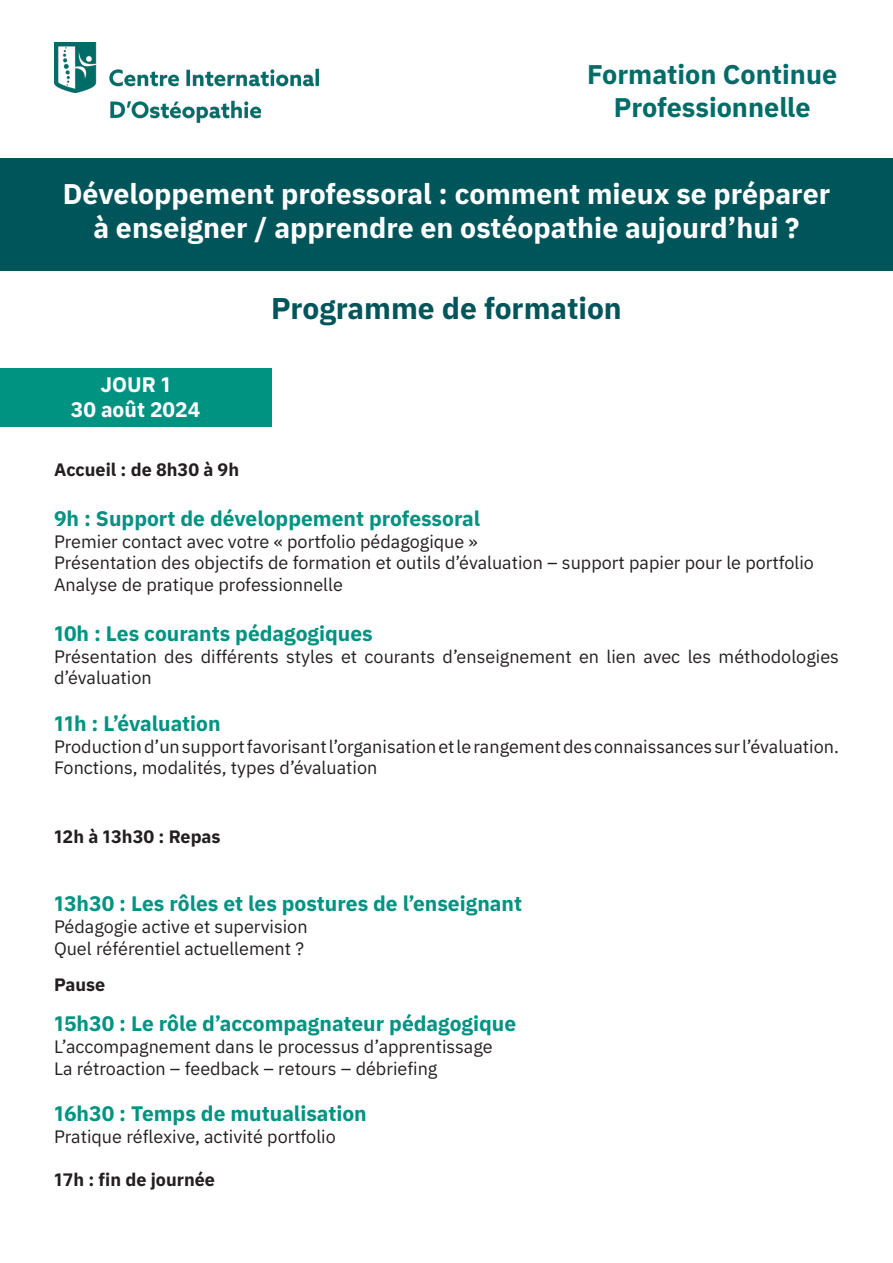
<style>
.page{position:relative;width:893px;height:1263px;background:#fff}
.page>*{position:absolute;margin:0;border:0;box-sizing:border-box;transform-origin:0 0}
.t1{font:700 30px "Plexus Sans";color:#00555a}
.t2{font:700 28.5px/34.2px "Plexus Sans";color:#fff;text-align:center}
.t3{font:700 27px "Plexus Sans";color:#006c68}
.t4{font:700 21px "Plexus Sans";color:#009382}
.t5{font:700 21px "Plexus Sans";color:#fff}
.t6{font:18px/21.6px "Plexus Sans";color:#231f20}
.t7{font:700 18px "Plexus Sans";color:#231f20}
</style>
<div class="page">
<div style="left:0;top:158px;width:893px;height:113px;background:#00555a"></div>
<div style="left:0;top:368px;width:271px;height:59px;background:#009382"></div>
<img style="left:54px;top:43px;width:266px;height:50px">
<img style="left:109px;top:75px;width:152px;height:49px">
<p class="t3" style="left:587px;top:53px;width:252px">Formation Continue</p>
<p class="t3" style="left:614px;top:86px;width:198px">Professionnelle</p>
<p class="t2" style="left:63px;top:174px;width:769px">Développement professoral : comment mieux se préparer à enseigner / apprendre en ostéopathie aujourd’hui ?</p>
<p class="t5" style="left:100px;top:368px;width:72px">JOUR 1</p>
<p class="t5" style="left:71px;top:393px;width:131px">30 août 2024</p>
<p class="t1" style="left:271px;top:284px;width:352px">Programme de formation</p>
<p class="t7" style="left:54px;top:455px;width:187px">Accueil : de 8h30 à 9h</p>
<p class="t4" style="left:54px;top:502px;width:428px">9h : Support de développement professoral</p>
<p class="t6" style="left:54px;top:529px;width:425px">Premier contact avec votre « portfolio pédagogique »</p>
<p class="t6" style="left:54px;top:551px;width:761px">Présentation des objectifs de formation et outils d’évaluation – support papier pour le portfolio</p>
<p class="t6" style="left:54px;top:572px;width:290px">Analyse de pratique professionnelle</p>
<p class="t4" style="left:54px;top:617px;width:320px">10h : Les courants pédagogiques</p>
<p class="t6" style="left:54px;top:644px;width:786px">Présentation des différents styles et courants d’enseignement en lien avec les méthodologies d’évaluation</p>
<p class="t4" style="left:54px;top:707px;width:168px">11h : L’évaluation</p>
<p class="t6" style="left:54px;top:734px;width:786px">Production d’un support favorisant l’organisation et le rangement des connaissances sur l’évaluation.</p>
<p class="t6" style="left:54px;top:756px;width:325px">Fonctions, modalités, types d’évaluation</p>
<p class="t7" style="left:54px;top:822px;width:168px">12h à 13h30 : Repas</p>
<p class="t4" style="left:54px;top:887px;width:470px">13h30 : Les rôles et les postures de l’enseignant</p>
<p class="t6" style="left:54px;top:914px;width:255px">Pédagogie active et supervision</p>
<p class="t6" style="left:54px;top:936px;width:252px">Quel référentiel actuellement ?</p>
<p class="t7" style="left:54px;top:970px;width:53px">Pause</p>
<p class="t4" style="left:54px;top:1007px;width:464px">15h30 : Le rôle d’accompagnateur pédagogique</p>
<p class="t6" style="left:54px;top:1034px;width:440px">L’accompagnement dans le processus d’apprentissage</p>
<p class="t6" style="left:54px;top:1056px;width:385px">La rétroaction – feedback – retours – débriefing</p>
<p class="t4" style="left:54px;top:1097px;width:314px">16h30 : Temps de mutualisation</p>
<p class="t6" style="left:54px;top:1124px;width:283px">Pratique réflexive, activité portfolio</p>
<p class="t7" style="left:54px;top:1165px;width:162px">17h : fin de journée</p>
</div>
